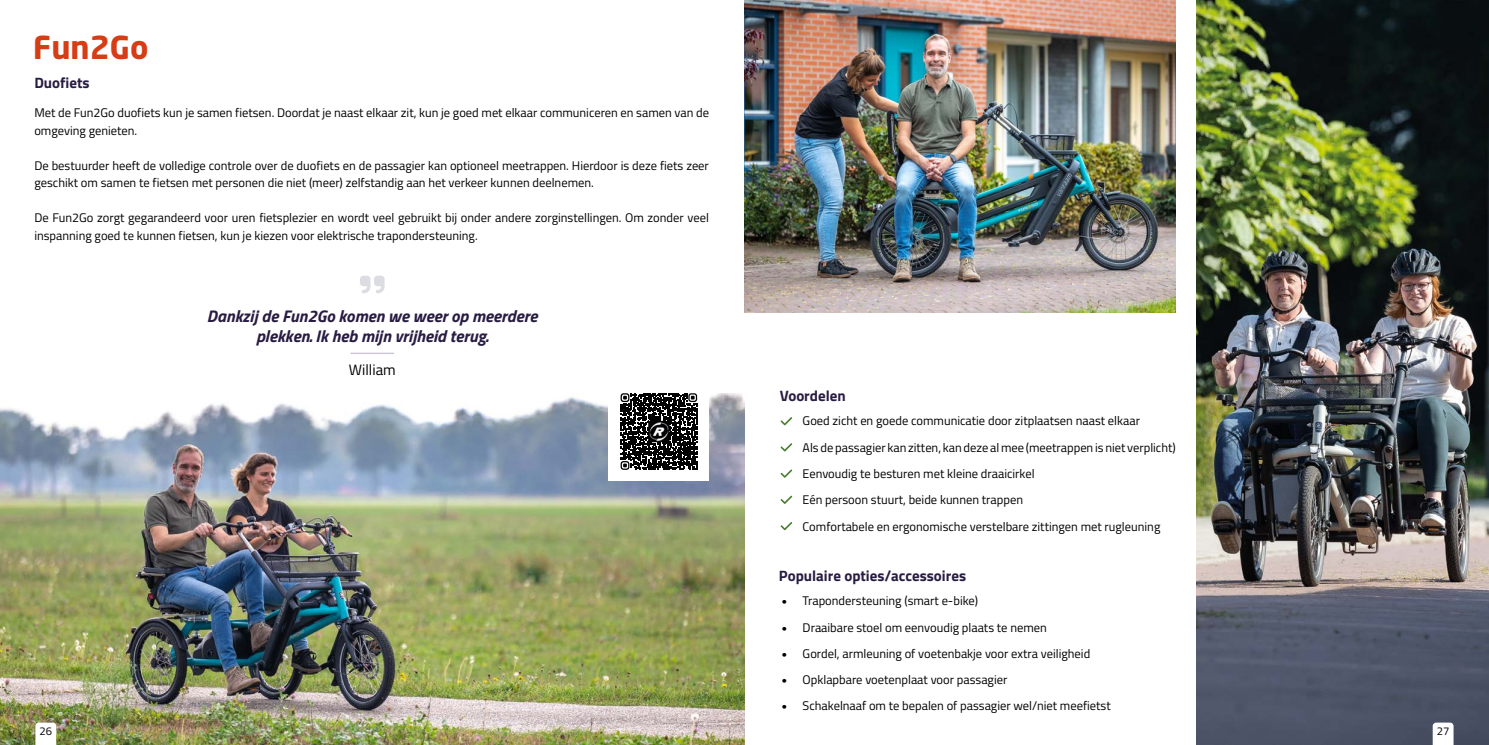
<style>
.page{position:relative;width:1489px;height:745px;background:#fff}
.page>*{position:absolute;margin:0;border:0;box-sizing:border-box;transform-origin:0 0}
.t1{font:700 31.25px "Neo Sans VR";color:#d73d15}
.t2{font:italic 700 16.88px/20px "Titillium Web";color:#281c42;text-align:center}
.t3{font:700 15px "Titillium Web";color:#281c42}
.t4{font:15px "Titillium Web";color:#000}
.t5{font:12.5px/26.2px "Titillium Web";color:#000}
.t6{font:11.25px "Titillium Web";color:#000}
</style>
<div class="page">
<img style="left:0;top:393px;width:744px;height:351px">
<img style="left:744px;top:0;width:431px;height:312px">
<img style="left:1196px;top:0;width:292px;height:744px">
<svg style="left:35px;top:722px;width:21px;height:22px"></svg>
<svg style="left:1432px;top:722px;width:21px;height:22px"></svg>
<svg style="left:780px;top:417px;width:12px;height:8px"></svg>
<svg style="left:780px;top:443px;width:12px;height:8px"></svg>
<svg style="left:780px;top:469px;width:12px;height:8px"></svg>
<svg style="left:780px;top:495px;width:12px;height:8px"></svg>
<svg style="left:780px;top:522px;width:12px;height:8px"></svg>
<svg style="left:360px;top:275px;width:24px;height:18px"></svg>
<hr style="left:350px;top:352px;width:44px;height:1px;background:#bbaec7">
<div style="left:608px;top:379px;width:101px;height:101px;background:#fff"></div>
<div style="left:618px;top:390px;width:81px;height:82px;background:linear-gradient(to right,#fff,#fff)"></div>
<svg style="left:620px;top:393px;width:77px;height:76px"></svg>
<h1 class="t1" style="left:33px;top:35px;width:117px">Fun2Go</h1>
<p class="t3" style="left:34px;top:71px;width:57px">Duofiets</p>
<p class="t5" style="left:34px;top:103px;width:676px;line-height:17.5px">Met de Fun2Go duofiets kun je samen fietsen. Doordat je naast elkaar zit, kun je goed met elkaar communiceren en samen van de omgeving genieten.</p>
<p class="t5" style="left:34px;top:156px;width:676px;line-height:17.5px">De bestuurder heeft de volledige controle over de duofiets en de passagier kan optioneel meetrappen. Hierdoor is deze fiets zeer geschikt om samen te fietsen met personen die niet (meer) zelfstandig aan het verkeer kunnen deelnemen.</p>
<p class="t5" style="left:34px;top:208px;width:676px;line-height:17.5px">De Fun2Go zorgt gegarandeerd voor uren fietsplezier en wordt veel gebruikt bij onder andere zorginstellingen. Om zonder veel inspanning goed te kunnen fietsen, kun je kiezen voor elektrische trapondersteuning.</p>
<h2 class="t2" style="left:207px;top:304px;width:332px">Dankzij de Fun2Go komen we weer op meerdere plekken. Ik heb mijn vrijheid terug.</h2>
<p class="t4" style="left:349px;top:358px;width:48px">William</p>
<p class="t3" style="left:779px;top:384px;width:68px">Voordelen</p>
<p class="t5" style="left:802px;top:407px;width:374px">Goed zicht en goede communicatie door zitplaatsen naast elkaar<br>Als de passagier kan zitten, kan deze al mee (meetrappen is niet verplicht)<br>Eenvoudig te besturen met kleine draaicirkel<br>Eén persoon stuurt, beide kunnen trappen<br>Comfortabele en ergonomische verstelbare zittingen met rugleuning</p>
<p class="t3" style="left:779px;top:563px;width:189px">Populaire opties/accessoires</p>
<p class="t5" style="left:802px;top:587px;width:310px">Trapondersteuning (smart e-bike)<br>Draaibare stoel om eenvoudig plaats te nemen<br>Gordel, armleuning of voetenbakje voor extra veiligheid Opklapbare voetenplaat voor passagier<br>Schakelnaaf om te bepalen of passagier wel/niet meefietst</p>
<p class="t6" style="left:40px;top:722px;width:14px">26</p>
<p class="t6" style="left:1436px;top:722px;width:14px">27</p>
</div>
